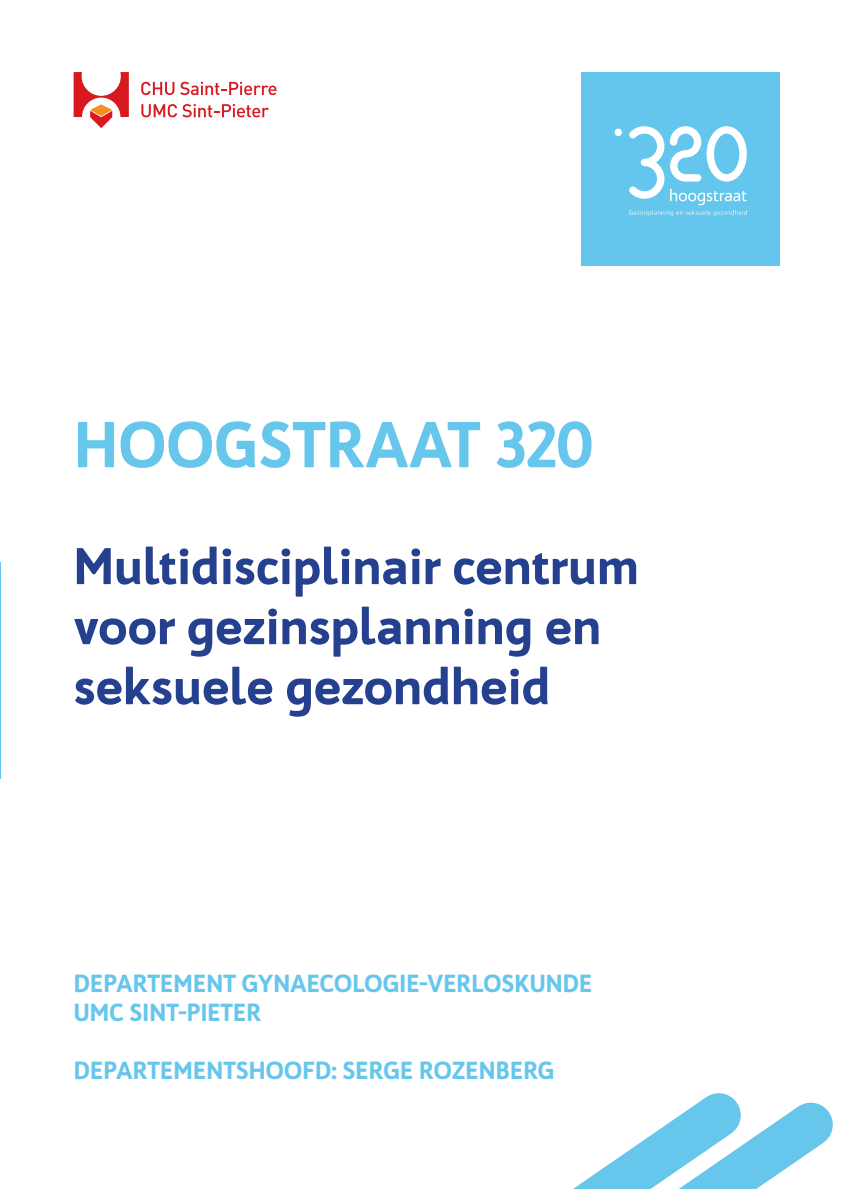
<style>
.page{position:relative;width:849px;height:1189px;background:#fff}
.page>*{position:absolute;margin:0;border:0;box-sizing:border-box;transform-origin:0 0}
.t1{font:900 62.8px "Bw Quinta Pro";letter-spacing:.01em;color:#66c6ec}
.t2{font:900 50px/60px "Bw Quinta Pro";color:#25408f}
.t3{font:900 24px "Bw Quinta Pro";letter-spacing:.01em;color:#66c6ec}
</style>
<div class="page">
<div style="left:581px;top:72px;width:198px;height:193px;background:#64c6ed"></div>
<div style="left:614px;top:128px;width:7px;height:8px;background:#fff;border-radius:50%"></div>
<svg style="left:629px;top:126px;width:117px;height:90px"></svg>
<svg style="left:74px;top:72px;width:55px;height:56px"></svg>
<svg style="left:141px;top:82px;width:33px;height:13px"></svg>
<svg style="left:180px;top:82px;width:96px;height:13px"></svg>
<svg style="left:141px;top:104px;width:128px;height:13px"></svg>
<svg style="left:574px;top:1093px;width:259px;height:95px"></svg>
<hr style="left:0;top:562px;width:1px;height:216px;background:#63c6ee">
<p class="t1" style="left:74px;top:404px;width:521px">HOOGSTRAAT 320</p>
<p class="t2" style="left:74px;top:536px;width:566px">Multidisciplinair centrum voor gezinsplanning en</p>
<p class="t2" style="left:74px;top:656px;width:478px">seksuele gezondheid</p>
<p class="t3" style="left:74px;top:968px;width:520px">DEPARTEMENT GYNAECOLOGIE-VERLOSKUNDE</p>
<p class="t3" style="left:74px;top:996px;width:189px">UMC SINT-PIETER</p>
<p class="t3" style="left:74px;top:1054px;width:482px">DEPARTEMENTSHOOFD: SERGE ROZENBERG</p>
</div>
